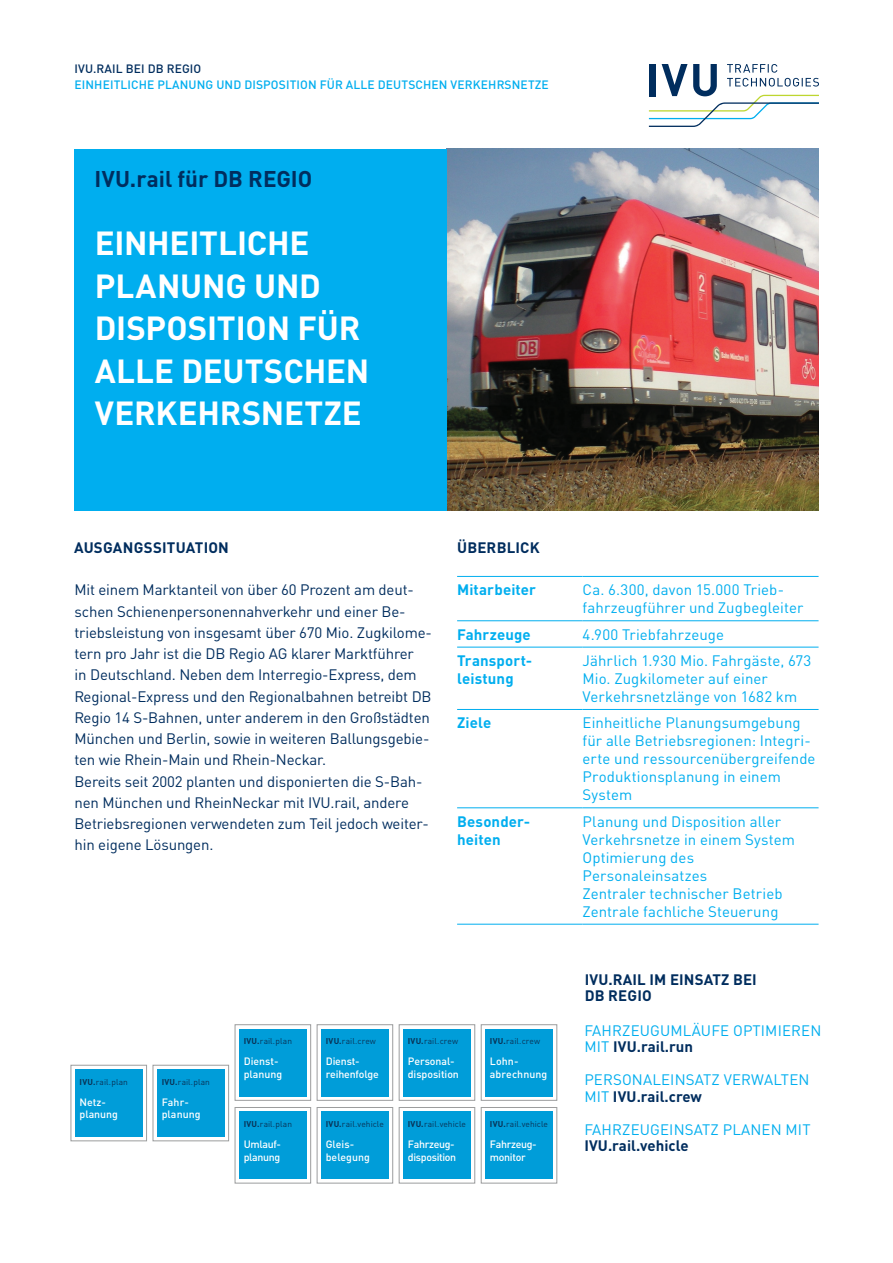
<style>
.page{position:relative;width:893px;height:1263px;background:#fff}
.page>*{position:absolute;margin:0;border:0;box-sizing:border-box;transform-origin:0 0}
.t1{font:700 33px/42.5px "DIN Pro";letter-spacing:-.005em;color:#fff}
.t2{font:700 22.5px "DIN Pro";letter-spacing:-.005em;color:#002d5e}
.t3{font:15px/21.3px "DIN Pro";letter-spacing:-.01em;color:#002d5e}
.t4{font:15px/18px "DIN Pro";letter-spacing:.005em;color:#00aeef}
.t5{font:700 15px/16.5px "DIN Pro";letter-spacing:.01em;color:#002d5e}
.t6{font:700 15px/18px "DIN Pro";letter-spacing:.01em;color:#00aeef}
.t7{font:500 12px "DIN Pro";letter-spacing:.01em;color:#00aeef}
.t8{font:500 12px "DIN Pro";letter-spacing:.01em;color:#002d5e}
.t9{font:500 10.5px/12.6px "DIN Pro";letter-spacing:-.005em;color:#fff}
.t10{font:500 10.5px/12.6px "DIN Pro";letter-spacing:-.03em;color:#fff}
.t11{font:8.4px "DIN Pro";letter-spacing:.01em;color:#093357}
.s1{font-weight:700}
.s2{font-weight:700;color:#002d5e}
</style>
<div class="page">
<svg style="left:649px;top:64px;width:170px;height:63px"></svg>
<div style="left:649px;top:64px;width:6px;height:32px;background:#002d5e"></div>
<img style="left:446px;top:149px;width:373px;height:361px">
<div style="left:71px;top:1065px;width:76px;height:76px;border:1px solid #9c9d9e"></div>
<div style="left:75px;top:1069px;width:67px;height:68px;background:#009dd9"></div>
<div style="left:153px;top:1065px;width:76px;height:76px;border:1px solid #9c9d9e"></div>
<div style="left:157px;top:1069px;width:67px;height:68px;background:#009dd9"></div>
<div style="left:235px;top:1025px;width:76px;height:75px;background:linear-gradient(to right,#fff,#fff)"></div>
<div style="left:235px;top:1024px;width:76px;height:76px;border:1px solid #9c9d9e"></div>
<div style="left:239px;top:1029px;width:67px;height:67px;background:#009dd9"></div>
<div style="left:317px;top:1025px;width:76px;height:75px;background:linear-gradient(to right,#fff,#fff)"></div>
<div style="left:317px;top:1024px;width:76px;height:76px;border:1px solid #9c9d9e"></div>
<div style="left:321px;top:1029px;width:67px;height:67px;background:#009dd9"></div>
<div style="left:399px;top:1025px;width:76px;height:75px;background:linear-gradient(to right,#fff,#fff)"></div>
<div style="left:399px;top:1024px;width:76px;height:76px;border:1px solid #9c9d9e"></div>
<div style="left:403px;top:1029px;width:67px;height:67px;background:#009dd9"></div>
<div style="left:481px;top:1024px;width:76px;height:76px;border:1px solid #9c9d9e"></div>
<div style="left:485px;top:1029px;width:68px;height:67px;background:#009dd9"></div>
<svg style="left:239px;top:1111px;width:68px;height:68px"></svg>
<div style="left:235px;top:1107px;width:76px;height:76px;border:1px solid #9c9d9e"></div>
<div style="left:239px;top:1112px;width:67px;height:67px;background:#009dd9"></div>
<svg style="left:321px;top:1111px;width:68px;height:68px"></svg>
<div style="left:317px;top:1107px;width:76px;height:76px;border:1px solid #9c9d9e"></div>
<div style="left:321px;top:1112px;width:67px;height:67px;background:#009dd9"></div>
<svg style="left:403px;top:1111px;width:68px;height:68px"></svg>
<div style="left:399px;top:1107px;width:76px;height:76px;border:1px solid #9c9d9e"></div>
<div style="left:403px;top:1112px;width:67px;height:67px;background:#009dd9"></div>
<div style="left:481px;top:1107px;width:76px;height:76px;border:1px solid #9c9d9e"></div>
<div style="left:485px;top:1112px;width:68px;height:67px;background:#009dd9"></div>
<hr style="left:457px;top:576px;width:126px;height:1px;background:#00aeef">
<hr style="left:583px;top:576px;width:236px;height:1px;background:#00aeef">
<hr style="left:457px;top:620px;width:126px;height:1px;background:#00aeef">
<hr style="left:583px;top:620px;width:236px;height:1px;background:#00aeef">
<hr style="left:457px;top:647px;width:126px;height:1px;background:#00aeef">
<hr style="left:583px;top:647px;width:236px;height:1px;background:#00aeef">
<hr style="left:457px;top:709px;width:126px;height:1px;background:#00aeef">
<hr style="left:583px;top:709px;width:236px;height:1px;background:#00aeef">
<hr style="left:457px;top:807px;width:126px;height:1px;background:#00aeef">
<hr style="left:583px;top:807px;width:236px;height:1px;background:#00aeef">
<hr style="left:457px;top:924px;width:126px;height:1px;background:#00aeef">
<hr style="left:583px;top:924px;width:236px;height:1px;background:#00aeef">
<div style="left:74px;top:149px;width:372px;height:361px;background:#00aeef"></div>
<p class="t8" style="left:74px;top:59px;width:128px">IVU.RAIL BEI DB REGIO</p>
<p class="t7" style="left:74px;top:75px;width:476px">EINHEITLICHE PLANUNG UND DISPOSITION FÜR ALLE DEUTSCHEN VERKEHRSNETZE</p>
<h2 class="t2" style="left:95px;top:160px;width:219px">IVU.rail für DB REGIO</h2>
<h1 class="t1" style="left:95px;top:218px;width:276px">EINHEITLICHE<br>PLANUNG UND<br>DISPOSITION FÜR<br>ALLE DEUTSCHEN<br>VERKEHRSNETZE</h1>
<p class="t5" style="left:74px;top:537px;width:156px">AUSGANGSSITUATION</p>
<p class="t3" style="left:74px;top:578px;width:359px">Mit einem Marktanteil von über 60 Prozent am deut&shy;schen Schienenpersonennahverkehr und einer Be&shy;triebsleistung von insgesamt über 670 Mio. Zugkilome&shy;tern pro Jahr ist die DB Regio AG klarer Marktführer<br>in Deutschland. Neben dem Interregio-Express, dem Regional-Express und den Regionalbahnen betreibt DB Regio 14 S-Bahnen, unter anderem in den Großstädten München und Berlin, sowie in weiteren Ballungsgebie&shy;ten wie Rhein-Main und Rhein-Neckar.<br>Bereits seit 2002 planten und disponierten die S-Bah&shy;nen München und RheinNeckar mit IVU.rail, andere Betriebsregionen verwendeten zum Teil jedoch weiter&shy;hin eigene Lösungen.</p>
<p class="t5" style="left:457px;top:537px;width:84px">ÜBERBLICK</p>
<p class="t6" style="left:457px;top:579px;width:80px">Mitarbeiter</p>
<p class="t4" style="left:583px;top:579px;width:222px">Ca. 6.300, davon 15.000 Trieb&shy;fahrzeugführer und Zugbegleiter</p>
<p class="t6" style="left:457px;top:623px;width:75px">Fahrzeuge</p>
<p class="t4" style="left:583px;top:624px;width:143px">4.900 Triebfahrzeuge</p>
<p class="t6" style="left:457px;top:650px;width:77px">Transport&shy;leistung</p>
<p class="t4" style="left:583px;top:650px;width:230px">Jährlich 1.930 Mio. Fahrgäste, 673<br>Mio. Zugkilometer auf einer<br>Verkehrsnetzlänge von 1682 km</p>
<p class="t6" style="left:457px;top:712px;width:36px">Ziele</p>
<p class="t4" style="left:583px;top:712px;width:234px">Einheitliche Planungsumgebung für alle Betriebsregionen: Integri&shy;erte und ressourcenübergreifende<br>Produktionsplanung in einem<br>System</p>
<p class="t6" style="left:457px;top:810px;width:75px">Besonder&shy;heiten</p>
<p class="t4" style="left:583px;top:811px;width:214px">Planung und Disposition aller<br>Verkehrsnetze in einem System<br>Optimierung des<br>Personaleinsatzes<br>Zentraler technischer Betrieb<br>Zentrale fachliche Steuerung</p>
<p class="t11" style="left:80px;top:1075px;width:50px"><span class="s1">IVU.</span>rail.plan</p>
<p class="t9" style="left:80px;top:1094px;width:40px">Netz&shy;planung</p>
<p class="t11" style="left:162px;top:1075px;width:50px"><span class="s1">IVU.</span>rail.plan</p>
<p class="t9" style="left:162px;top:1094px;width:41px">Fahr&shy;planung</p>
<p class="t11" style="left:244px;top:1034px;width:50px"><span class="s1">IVU.</span>rail.plan</p>
<p class="t9" style="left:244px;top:1054px;width:40px">Dienst&shy;planung</p>
<p class="t11" style="left:244px;top:1117px;width:50px"><span class="s1">IVU.</span>rail.plan</p>
<p class="t10" style="left:244px;top:1137px;width:39px">Umlauf&shy;planung</p>
<p class="t11" style="left:326px;top:1034px;width:52px"><span class="s1">IVU.</span>rail.crew</p>
<p class="t9" style="left:326px;top:1054px;width:55px">Dienst&shy;reihenfolge</p>
<p class="t11" style="left:326px;top:1117px;width:60px"><span class="s1">IVU.</span>rail.vehicle</p>
<p class="t9" style="left:326px;top:1137px;width:46px">Gleis&shy;belegung</p>
<p class="t11" style="left:408px;top:1034px;width:52px"><span class="s1">IVU.</span>rail.crew</p>
<p class="t9" style="left:408px;top:1054px;width:53px">Personal&shy;disposition</p>
<p class="t11" style="left:408px;top:1117px;width:60px"><span class="s1">IVU.</span>rail.vehicle</p>
<p class="t10" style="left:408px;top:1137px;width:50px">Fahrzeug&shy;disposition</p>
<p class="t11" style="left:490px;top:1034px;width:52px"><span class="s1">IVU.</span>rail.crew</p>
<p class="t9" style="left:490px;top:1054px;width:59px">Lohn&shy;abrechnung</p>
<p class="t11" style="left:490px;top:1117px;width:60px"><span class="s1">IVU.</span>rail.vehicle</p>
<p class="t10" style="left:490px;top:1137px;width:48px">Fahrzeug&shy;monitor</p>
<p class="t5" style="left:585px;top:969px;width:174px">IVU.RAIL IM EINSATZ BEI<br>DB REGIO</p>
<p class="t4" style="left:584px;top:1021px;width:238px;line-height:16.5px">FAHRZEUGUMLÄUFE OPTIMIEREN<br>MIT <span class="s2">IVU.rail.run</span></p>
<p class="t4" style="left:584px;top:1070px;width:227px;line-height:16.5px">PERSONALEINSATZ VERWALTEN<br>MIT <span class="s2">IVU.rail.crew</span></p>
<p class="t4" style="left:584px;top:1119px;width:228px">FAHRZEUGEINSATZ PLANEN MIT</p>
<p class="t5" style="left:584px;top:1136px;width:106px">IVU.rail.vehicle</p>
</div>
